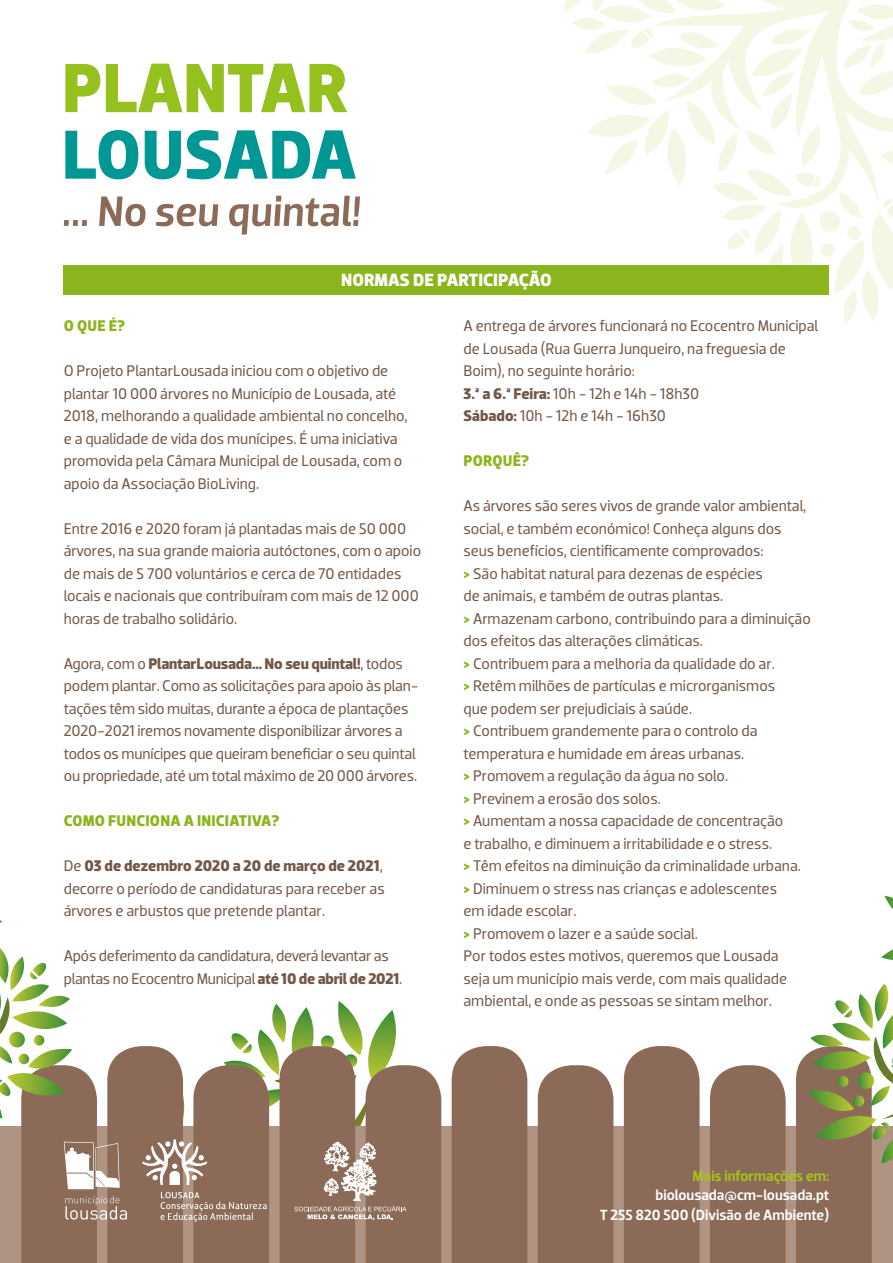
<style>
.page{position:relative;width:893px;height:1263px;background:#fff}
.page>*{position:absolute;margin:0;border:0;box-sizing:border-box;transform-origin:0 0}
.t1{font:700 18px "Dobra";letter-spacing:-.005em;color:#fff}
.t2{font:15.75px/22.5px "Dobra";color:#735848}
.t3{font:15.75px/22.5px "Dobra";letter-spacing:-.02em;color:#735848}
.t4{font:700 15.75px "Dobra";letter-spacing:.015em;color:#8cb51d}
.t5{font:500 15px/19.5px "Dobra";color:#fff;text-align:right}
.t6{font:500 15px "Dobra";color:#a5c715}
.s1{font-weight:700}
.s2{font-weight:700;color:#8cb51d}
</style>
<div class="page">
<svg style="left:823px;top:0;width:70px;height:200px"></svg>
<div style="left:819px;top:211px;width:21px;height:21px;background:#f3f7e4;border-radius:50%"></div>
<div style="left:821px;top:243px;width:14px;height:14px;background:#f3f7e4;border-radius:50%"></div>
<svg style="left:835px;top:193px;width:58px;height:130px"></svg>
<svg style="left:563px;top:0;width:260px;height:265px"></svg>
<div style="left:0;top:1127px;width:893px;height:136px;background:#af9484"></div>
<div style="left:624px;top:1046px;width:75px;height:217px;background:#8b6b58"></div>
<div style="left:710px;top:1065px;width:76px;height:198px;background:#8b6b58"></div>
<div style="left:538px;top:1065px;width:75px;height:198px;background:#8b6b58"></div>
<svg style="left:881px;top:949px;width:12px;height:11px"></svg>
<svg style="left:884px;top:896px;width:9px;height:13px"></svg>
<svg style="left:796px;top:984px;width:97px;height:279px"></svg>
<div style="left:64px;top:265px;width:765px;height:30px;background:#8cb51d"></div>
<svg style="left:65px;top:130px;width:291px;height:49px"></svg>
<svg style="left:65px;top:64px;width:282px;height:48px"></svg>
<svg style="left:64px;top:220px;width:23px;height:6px"></svg>
<svg style="left:99px;top:197px;width:46px;height:29px"></svg>
<svg style="left:156px;top:204px;width:62px;height:22px"></svg>
<svg style="left:229px;top:196px;width:131px;height:39px"></svg>
<svg style="left:0;top:948px;width:527px;height:315px"></svg>
<p class="t1" style="left:341px;top:269px;width:212px">NORMAS DE PARTI CIPAÇÃO</p>
<p class="t2" style="left:463px;top:315px;width:356px">A entrega de árvores funcionará no Ecocentro Municipal de Lousada (Rua Guerra Junqueiro, na freguesia de Boim), no seguinte horário:<br><span class="s1">3.ª a 6.ª Feira:</span> 10h - 12h e 14h - 18h30<br><span class="s1">Sábado:</span> 10h - 12h e 14h - 16h30</p>
<p class="t4" style="left:464px;top:452px;width:20px">Porqu</p>
<p class="t4" style="left:513px;top:452px;width:18px">ê?</p>
<p class="t2" style="left:463px;top:495px;width:349px">As árvores são seres vivos de grande valor ambiental, social, e também económico! Conheça alguns dos seus benefícios, cientificamente comprovados:<br><span class="s2">&gt;</span> São habitat natural para dezenas de espécies<br>de animais, e também de outras plantas.<br><span class="s2">&gt;</span> Armazenam carbono, contribuindo para a diminuição dos efeitos das alterações climáticas.<br><span class="s2">&gt;</span> Contribuem para a melhoria da qualidade do ar.<br><span class="s2">&gt;</span> Retêm milhões de partículas e microrganismos<br>que podem ser prejudiciais à saúde.<br><span class="s2">&gt;</span> Contribuem grandemente para o controlo da temperatura e humidade em áreas urbanas.<br><span class="s2">&gt;</span> Promovem a regulação da água no solo.<br><span class="s2">&gt;</span> Previnem a erosão dos solos.<br><span class="s2">&gt;</span> Aumentam a nossa capacidade de concentração<br>e trabalho, e diminuem a irritabilidade e o stress.<br><span class="s2">&gt;</span> Têm efeitos na diminuição da criminalidade urbana. <span class="s2">&gt;</span> Diminuem o stress nas crianças e adolescentes<br>em idade escolar.<br><span class="s2">&gt;</span> Promovem o lazer e a saúde social.<br>Por todos estes motivos, queremos que Lousada<br>seja um município mais verde, com mais qualidade ambiental, e onde as pessoas se sintam melhor.</p>
<p class="t4" style="left:64px;top:317px;width:63px">O QUE É?</p>
<p class="t2" style="left:64px;top:360px;width:345px">O Projeto PlantarLousada iniciou com o objetivo de plantar 10 000 árvores no Município de Lousada, até 2018, melhorando a qualidade ambiental no concelho, e a qualidade de vida dos munícipes. É uma iniciativa promovida pela Câmara Municipal de Lousada, com o apoio da Associação BioLiving.</p>
<p class="t2" style="left:64px;top:517px;width:359px">Entre 2016 e 2020 foram já plantadas mais de 50 000 árvores, na sua grande maioria autóctones, com o apoio de mais de 5 700 voluntários e cerca de 70 entidades locais e nacionais que contribuíram com mais de 12 000 horas de trabalho solidário.</p>
<p class="t2" style="left:64px;top:652px;width:356px">Agora, com o <span class="s1">PlantarLousada… No seu quintal!</span>, todos podem plantar. Como as solicitações para apoio às plan&shy;tações têm sido muitas, durante a época de plantações 2020-2021 iremos novamente disponibilizar árvores a todos os munícipes que queiram beneficiar o seu quintal ou propriedade, até um total máximo de 20 000 árvores.</p>
<p class="t4" style="left:64px;top:812px;width:63px">Como func</p>
<p class="t4" style="left:145px;top:812px;width:136px">iona a iniciativa?</p>
<p class="t2" style="left:64px;top:855px;width:323px">De <span class="s1">03 de dezembro 2020 a 20 de março de 2021</span>, decorre o período de candidaturas para receber as árvores e arbustos que pretende plantar.</p>
<p class="t3" style="left:64px;top:945px;width:340px">Após deferimento da candidatura, deverá levantar as plantas no Ecocentro Municipal <span class="s1">até 10 de abril de 2021</span>.</p>
<p class="t6" style="left:693px;top:1167px;width:138px">Mais informações em:</p>
<p class="t5" style="left:600px;top:1185px;width:231px">biolousada@cm-lousada.pt<br>T 255 820 500 (Divisão de Ambiente)</p>
</div>
